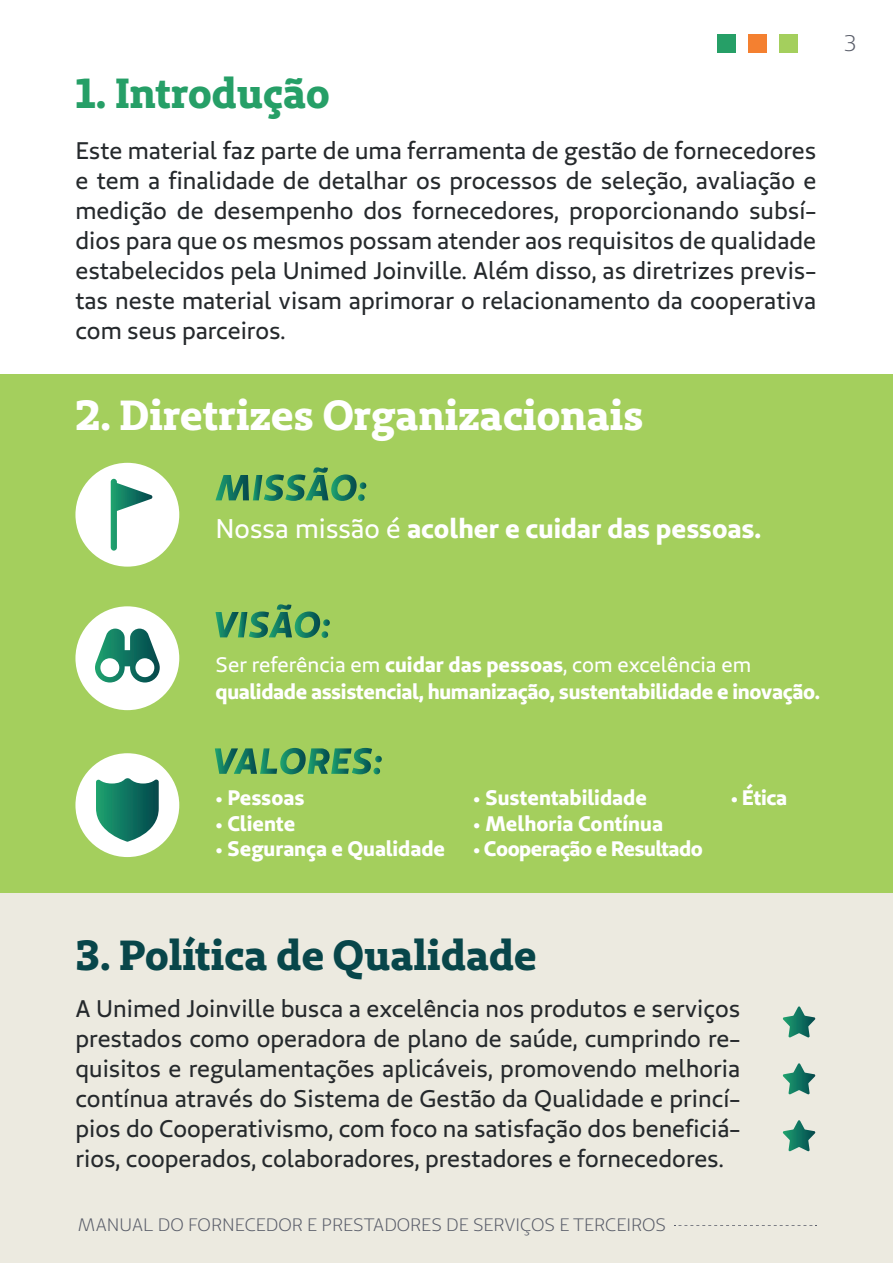
<style>
.page{position:relative;width:893px;height:1263px;background:#fff}
.page>*{position:absolute;margin:0;border:0;box-sizing:border-box;transform-origin:0 0}
.t1{font:42px "Unimed Slab 2020 Bold";color:#fff}
.t2{font:42px "Unimed Slab 2020 Bold";color:#08464a}
.t3{font:42px "Unimed Slab 2020 Bold";color:#269f67}
.t4{font:27px "Unimed Sans 2020 Bold";color:#fff}
.t5{font:24px/30px "Unimed Sans 2020 Regular";color:#25292c;text-align:justify}
.t6{font:22.5px "Unimed Sans";color:#595d69}
.t7{font:21px "Unimed Sans 2020 Bold";letter-spacing:-.015em;color:#fff}
.t8{font:21px "Unimed Sans 2020 Regular";color:#fff}
.t9{font:18px "Unimed Sans";color:#595d69}
.s1{font-family:"Unimed Sans 2020 Regular"}
.s2{font-family:"Unimed Sans 2020 Bold"}
</style>
<div class="page">
<div style="left:0;top:893px;width:893px;height:370px;background:#eceae0"></div>
<svg style="left:674px;top:1225px;width:143px;height:1px"></svg>
<div style="left:718px;top:34px;width:18px;height:18px;background:#269f67"></div>
<div style="left:749px;top:34px;width:18px;height:18px;background:#f48030"></div>
<div style="left:779px;top:34px;width:19px;height:18px;background:#a4cf5d"></div>
<div style="left:0;top:374px;width:893px;height:519px;background:#a4cf5d"></div>
<div style="left:75px;top:463px;width:104px;height:104px;background:#fff;border-radius:50%"></div>
<svg style="left:111px;top:479px;width:42px;height:72px"></svg>
<svg style="left:216px;top:467px;width:150px;height:34px"></svg>
<div style="left:75px;top:606px;width:104px;height:104px;background:#fff;border-radius:50%"></div>
<svg style="left:95px;top:628px;width:65px;height:54px"></svg>
<svg style="left:216px;top:604px;width:114px;height:34px"></svg>
<div style="left:75px;top:753px;width:104px;height:104px;background:#fff;border-radius:50%"></div>
<svg style="left:96px;top:778px;width:63px;height:64px"></svg>
<svg style="left:215px;top:748px;width:167px;height:26px"></svg>
<svg style="left:782px;top:1006px;width:34px;height:32px"></svg>
<svg style="left:782px;top:1063px;width:34px;height:32px"></svg>
<svg style="left:782px;top:1120px;width:34px;height:31px"></svg>
<h1 class="t3" style="left:75px;top:65px;width:256px">1. Introdução</h1>
<p class="t5" style="left:75px;top:135px;width:742px">Este material faz parte de uma ferramenta de gestão de fornecedores e tem a finalidade de detalhar os processos de seleção, avaliação e medição de desempenho dos fornecedores, proporcionando subsí&shy;dios para que os mesmos possam atender aos requisitos de qualidade estabelecidos pela Unimed Joinville. Além disso, as diretrizes previs&shy;tas neste material visam aprimorar o relacionamento da cooperativa com seus parceiros.</p>
<h1 class="t1" style="left:75px;top:387px;width:570px">2. Diretrizes Organizacionais</h1>
<p class="t6" style="left:844px;top:29px;width:14px">3</p>
<p class="t4" style="left:216px;top:510px;width:547px"><span class="s1">Nossa missão é</span> acolher e cuidar das pessoas.</p>
<p class="t8" style="left:216px;top:652px;width:537px">Ser referência em <span class="s2">cuidar das pessoas</span>, com excelência em</p>
<p class="t7" style="left:216px;top:678px;width:606px">qualidade assistencial, humanização, sustentabilidade e inovação.</p>
<p class="t7" style="left:216px;top:784px;width:90px">• Pessoas</p>
<p class="t7" style="left:216px;top:809px;width:81px">• Cliente</p>
<p class="t7" style="left:216px;top:835px;width:231px">• Segurança e Qualidade</p>
<p class="t7" style="left:473px;top:784px;width:175px">• Sustentabilidade</p>
<p class="t7" style="left:473px;top:809px;width:191px">• Melhoria Contínua</p>
<p class="t7" style="left:473px;top:835px;width:231px">• Cooperação e Resultado</p>
<p class="t7" style="left:731px;top:784px;width:58px">• Ética</p>
<h1 class="t2" style="left:75px;top:927px;width:463px">3. Política de Qualidade</h1>
<p class="t5" style="left:75px;top:993px;width:666px">A Unimed Joinville busca a excelência nos produtos e serviços prestados como operadora de plano de saúde, cumprindo re&shy;quisitos e regulamentações aplicáveis, promovendo melhoria contínua através do Sistema de Gestão da Qualidade e princí&shy;pios do Cooperativismo, com foco na satisfação dos beneficiá&shy;rios, cooperados, colaboradores, prestadores e fornecedores.</p>
<p class="t9" style="left:78px;top:1214px;width:590px">MANUAL DO FORNECEDOR E PRESTADORES DE SERVIÇOS E TERCEIROS</p>
</div>
